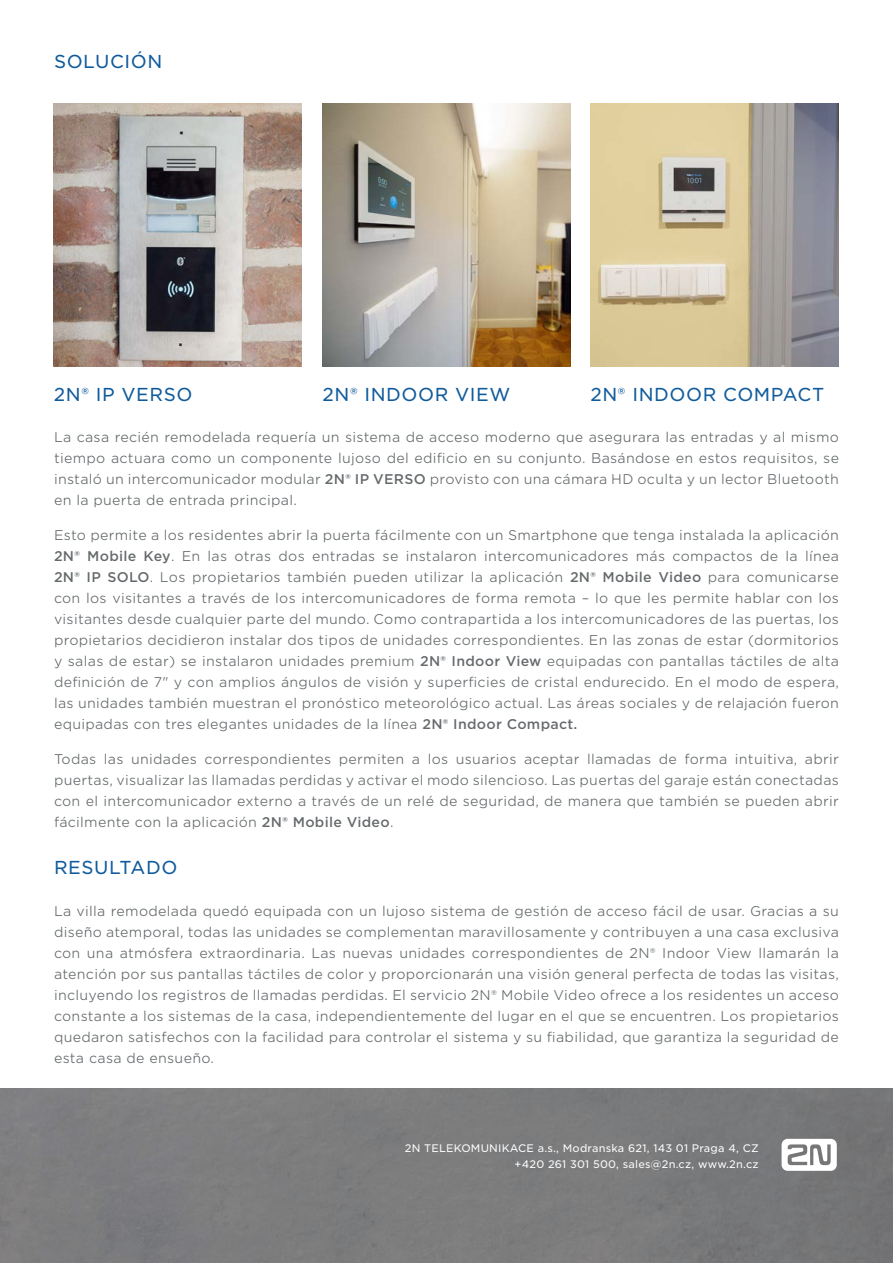
<style>
.page{position:relative;width:893px;height:1263px;background:#fff}
.page>*{position:absolute;margin:0;border:0;box-sizing:border-box;transform-origin:0 0}
.Text_9_14{font:18px "Gotham S Sm";letter-spacing:.03em;color:#105b9c}
.Text_9_14-2{font:300 13.5px/21px "Gotham S Sm";letter-spacing:.02em;color:#64696b;text-align:justify}
.Text_7_10{font:10.5px "Gotham S Sm";letter-spacing:.02em;color:#fff}
.s1{font-weight:500}
</style>
<div class="page">
<img style="left:590px;top:103px;width:249px;height:264px">
<img style="left:323px;top:103px;width:247px;height:264px">
<img style="left:54px;top:103px;width:248px;height:264px">
<div style="left:0;top:1088px;width:893px;height:175px;background:#7c7c7d"></div>
<svg style="left:782px;top:1139px;width:55px;height:32px"></svg>
<p class="Text_9_14" style="left:54px;top:50px;width:110px">SOLUCIÓN</p>
<p class="Text_9_14" style="left:54px;top:383px;width:140px">2N® IP VERSO</p>
<p class="Text_9_14" style="left:323px;top:383px;width:189px">2N® INDOOR VIEW</p>
<p class="Text_9_14" style="left:590px;top:383px;width:235px">2N® INDOOR COMPACT</p>
<p class="Text_9_14-2" style="left:54px;top:427px;width:786px">La casa recién remodelada requería un sistema de acceso moderno que asegurara las entradas y al mismo tiempo actuara como un componente lujoso del edificio en su conjunto. Basándose en estos requisitos, se instaló un intercomunicador modular <span class="s1">2N® IP VERSO</span> provisto con una cámara HD oculta y un lector Bluetooth en la puerta de entrada principal.</p>
<p class="Text_9_14-2" style="left:54px;top:524px;width:786px">Esto permite a los residentes abrir la puerta fácilmente con un Smartphone que tenga instalada la aplicación <span class="s1">2N® Mobile Key</span>. En las otras dos entradas se instalaron intercomunicadores más compactos de la línea <span class="s1">2N® IP SOLO</span>. Los propietarios también pueden utilizar la aplicación <span class="s1">2N® Mobile Video</span> para comunicarse con los visitantes a través de los intercomunicadores de forma remota – lo que les permite hablar con los visitantes desde cualquier parte del mundo. Como contrapartida a los intercomunicadores de las puertas, los propietarios decidieron instalar dos tipos de unidades correspondientes. En las zonas de estar (dormitorios y salas de estar) se instalaron unidades premium <span class="s1">2N® Indoor View</span> equipadas con pantallas táctiles de alta definición de 7" y con amplios ángulos de visión y superficies de cristal endurecido. En el modo de espera, las unidades también muestran el pronóstico meteorológico actual. Las áreas sociales y de relajación fueron equipadas con tres elegantes unidades de la línea <span class="s1">2N® Indoor Compact.</span></p>
<p class="Text_9_14-2" style="left:54px;top:748px;width:786px">Todas las unidades correspondientes permiten a los usuarios aceptar llamadas de forma intuitiva, abrir puertas, visualizar las llamadas perdidas y activar el modo silencioso. Las puertas del garaje están conectadas con el intercomunicador externo a través de un relé de seguridad, de manera que también se pueden abrir fácilmente con la aplicación <span class="s1">2N® Mobile Video</span>.</p>
<p class="Text_9_14" style="left:54px;top:855px;width:125px">RESULTADO</p>
<p class="Text_9_14-2" style="left:54px;top:900px;width:786px">La villa remodelada quedó equipada con un lujoso sistema de gestión de acceso fácil de usar. Gracias a su diseño atemporal, todas las unidades se complementan maravillosamente y contribuyen a una casa exclusiva con una atmósfera extraordinaria. Las nuevas unidades correspondientes de 2N® Indoor View llamarán la atención por sus pantallas táctiles de color y proporcionarán una visión general perfecta de todas las visitas, incluyendo los registros de llamadas perdidas. El servicio 2N® Mobile Video ofrece a los residentes un acceso constante a los sistemas de la casa, independientemente del lugar en el que se encuentren. Los propietarios quedaron satisfechos con la facilidad para controlar el sistema y su fiabilidad, que garantiza la seguridad de esta casa de ensueño.</p>
<p class="Text_7_10" style="left:405px;top:1141px;width:355px">2N TELEKOMUNIKACE a.s., Modranska 621, 143 01 Praga 4, CZ</p>
<p class="Text_7_10" style="left:515px;top:1157px;width:246px">+420 261 301 500, sales@2n.cz, www.2n.cz</p>
</div>
